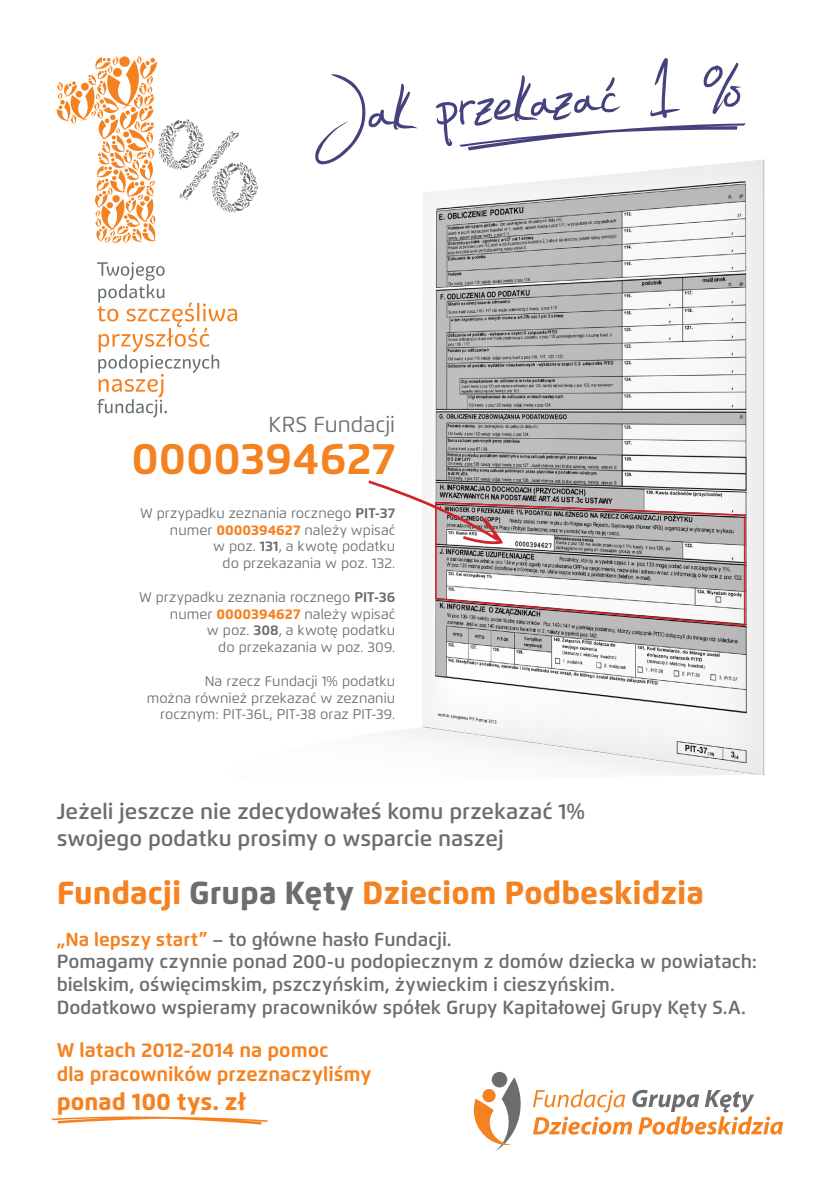
<style>
.page{position:relative;width:840px;height:1191px;background:#fff}
.page>*{position:absolute;margin:0;border:0;box-sizing:border-box;transform-origin:0 0}
.t1{font:700 44px "Flexo";color:#f58220}
.t2{font:800 31.8px "Flexo";color:#f58220}
.t3{font:800 24px "Flexo";color:#f58220}
.t4{font:600 22px "Flexo";letter-spacing:-.005em;color:#6c6d70}
.t5{font:21.6px "Flexo";color:#6c6d70}
.t6{font:700 20px "Flexo";color:#f58220}
.t7{font:600 19px "Flexo";color:#6c6d70}
.t8{font:14px "Flexo";color:#6c6d70}
.s1{font-weight:700}
.s2{font-weight:800;color:#f58220}
.s3{color:#6c6d70}
.s4{font-weight:700;color:#f58220}
</style>
<div class="page">
<img style="left:237px;top:160px;width:528px;height:615px">
<svg style="left:491px;top:1071px;width:16px;height:16px"></svg>
<svg style="left:473px;top:1077px;width:309px;height:75px"></svg>
<svg style="left:314px;top:58px;width:426px;height:107px"></svg>
<svg style="left:459px;top:123px;width:286px;height:27px"></svg>
<svg style="left:57px;top:56px;width:201px;height:188px"></svg>
<svg style="left:97px;top:262px;width:140px;height:155px"></svg>
<svg style="left:368px;top:480px;width:377px;height:147px"></svg>
<svg style="left:51px;top:1116px;width:217px;height:8px"></svg>
<p class="t5" style="left:268px;top:411px;width:128px">KRS Fundacji</p>
<p class="t1" style="left:131px;top:431px;width:265px">0000394627</p>
<p class="t8" style="left:140px;top:504px;width:256px">W przypadku zeznania rocznego <span class="s1">PIT-37</span></p>
<p class="t8" style="left:170px;top:521px;width:226px">numer <span class="s2">0000394627</span> należy wpisać</p>
<p class="t8" style="left:213px;top:538px;width:183px">w poz. <span class="s1">131</span>, a kwotę podatku</p>
<p class="t8" style="left:222px;top:555px;width:174px">do przekazania w poz. 132.</p>
<p class="t8" style="left:139px;top:588px;width:257px">W przypadku zeznania rocznego <span class="s1">PIT-36</span></p>
<p class="t8" style="left:170px;top:605px;width:226px">numer <span class="s2">0000394627</span> należy wpisać</p>
<p class="t8" style="left:207px;top:622px;width:190px">w poz. <span class="s1">308</span>, a kwotę podatku</p>
<p class="t8" style="left:218px;top:639px;width:178px">do przekazania w poz. 309.</p>
<p class="t8" style="left:205px;top:672px;width:192px">Na rzecz Fundacji 1% podatku</p>
<p class="t8" style="left:147px;top:689px;width:250px">można również przekazać w zeznaniu</p>
<p class="t8" style="left:160px;top:706px;width:236px">rocznym: PIT-36L, PIT-38 oraz PIT-39.</p>
<p class="t4" style="left:57px;top:798px;width:530px">Jeżeli jeszcze nie zdecydowałeś komu przekazać 1%</p>
<p class="t4" style="left:57px;top:824px;width:448px">swojego podatku prosimy o wsparcie naszej</p>
<p class="t2" style="left:57px;top:873px;width:648px">Fundacji <span class="s3">Grupa Kęty</span> Dzieciom Podbeskidzia</p>
<p class="t7" style="left:57px;top:927px;width:396px"><span class="s4">„Na lepszy start”</span> – to główne hasło Fundacji.</p>
<p class="t7" style="left:57px;top:950px;width:701px">Pomagamy czynnie ponad 200-u podopiecznym z domów dziecka w powiatach:</p>
<p class="t7" style="left:57px;top:973px;width:559px">bielskim, oświęcimskim, pszczyńskim, żywieckim i cieszyńskim.</p>
<p class="t7" style="left:57px;top:995px;width:690px">Dodatkowo wspieramy pracowników spółek Grupy Kapitałowej Grupy Kęty S.A.</p>
<p class="t6" style="left:57px;top:1038px;width:273px">W latach 2012-2014 na pomoc</p>
<p class="t6" style="left:57px;top:1062px;width:316px">dla pracowników przeznaczyliśmy</p>
<p class="t3" style="left:57px;top:1086px;width:190px">ponad 100 tys. zł</p>
</div>
